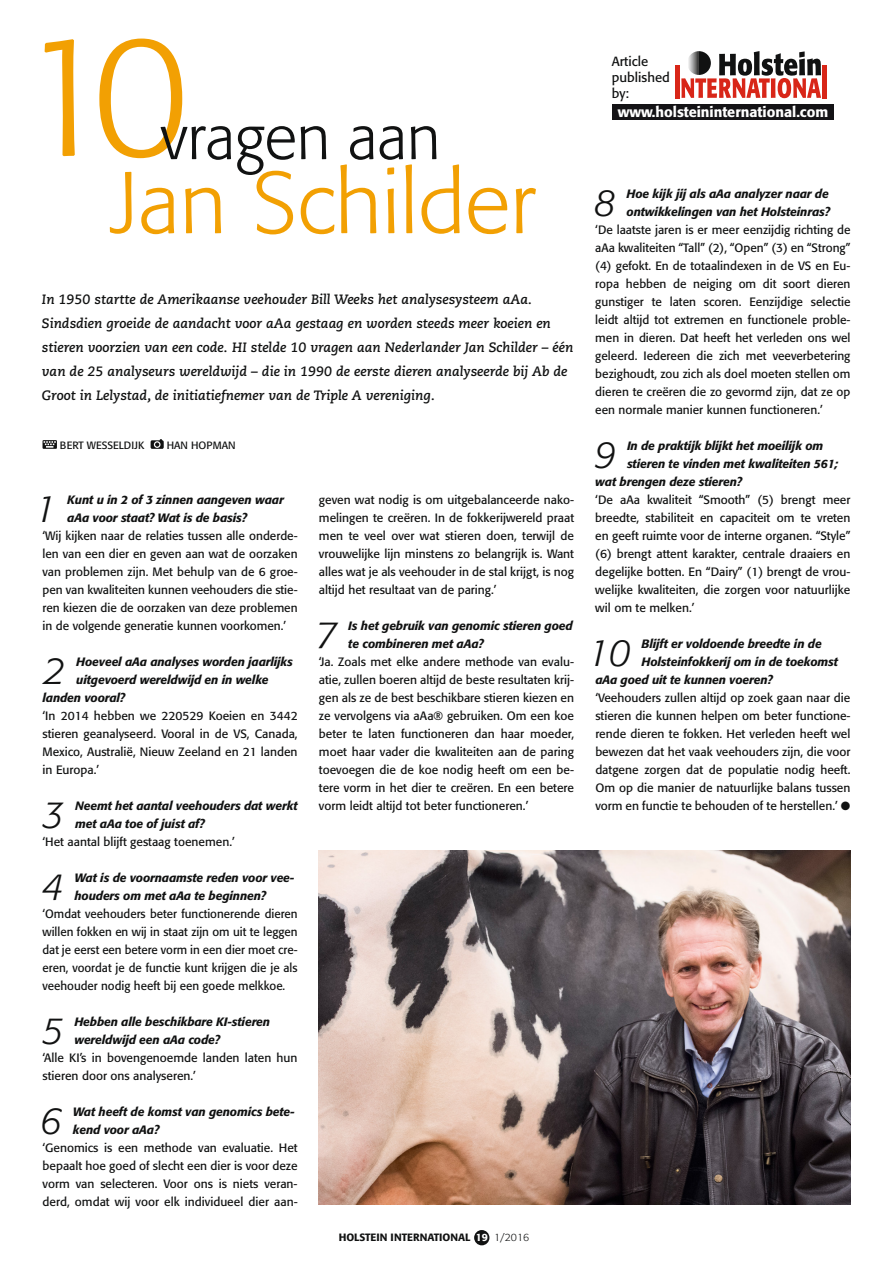
<style>
.page{position:relative;width:893px;height:1263px;background:#fff}
.page>*{position:absolute;margin:0;border:0;box-sizing:border-box;transform-origin:0 0}
.t1{font:300 169.5px "Formata";color:#f2a003}
.t2{font:300 86.7px "Formata";color:#f2a003}
.t3{font:300 63px "Formata";color:#111212}
.t4{font:italic 300 37.5px "Formata";color:#111212}
.t5{font:500 14.4px "Formata";color:#fff}
.t6{font:italic 700 13.5px/24px "Caecilia LT Std";color:#111212}
.t7{font:13.2px/15.9px "Formata";color:#111212}
.t8{font:12px/18px "Formata";color:#111212;text-align:justify}
.t9{font:italic 500 12px/18px "Formata";letter-spacing:-.01em;color:#111212}
.t10{font:500 10.5px "Formata";color:#111212}
.t11{font:10.5px "Formata";color:#111212}
.s1{color:#fff}
.s2{font-weight:300}
</style>
<div class="page">
<div style="left:474px;top:1230px;width:15px;height:15px;background:#111212;border-radius:50%"></div>
<svg style="left:43px;top:440px;width:14px;height:9px"></svg>
<svg style="left:151px;top:439px;width:13px;height:10px"></svg>
<img style="left:319px;top:850px;width:531px;height:355px">
<div style="left:612px;top:105px;width:222px;height:15px;background:#141316"></div>
<div style="left:675px;top:65px;width:5px;height:33px;background:#d82618"></div>
<hr style="left:823px;top:65px;width:4px;height:33px;background:#d82618">
<svg style="left:681px;top:51px;width:140px;height:47px"></svg>
<h1 class="t1" style="left:16px;top:-3px;width:175px">10</h1>
<h3 class="t3" style="left:161px;top:100px;width:281px">vragen aan</h3>
<h2 class="t2" style="left:110px;top:152px;width:427px">Jan Schilder</h2>
<p class="t6" style="left:42px;top:288px;width:533px">In 1950 startte de Amerikaanse veehouder Bill Weeks het analysesysteem aAa.<br>Sindsdien groeide de aandacht voor aAa gestaag en worden steeds meer koeien en stieren voorzien van een code. HI stelde 10 vragen aan Nederlander Jan Schilder – één van de 25 analyseurs wereldwijd – die in 1990 de eerste dieren analyseerde bij Ab de Groot in Lelystad, de initiatiefnemer van de Triple A vereniging.</p>
<p class="t11" style="left:60px;top:439px;width:86px">BERT WESSELDIJK</p>
<p class="t11" style="left:167px;top:439px;width:70px">HAN HOPMAN</p>
<h3 class="t4" style="left:35px;top:487px;width:23px">1</h3>
<p class="t9" style="left:67px;top:491px;width:218px">Kunt u in 2 of 3 zinnen aangeven waar aAa voor staat? Wat is de basis?</p>
<p class="t8" style="left:43px;top:527px;width:257px">‘Wij kijken naar de relaties tussen alle onderde&shy;len van een dier en geven aan wat de oorzaken van problemen zijn. Met behulp van de 6 groe&shy;pen van kwaliteiten kunnen veehouders die stie&shy;ren kiezen die de oorzaken van deze problemen in de volgende generatie kunnen voorkomen.’</p>
<h3 class="t4" style="left:44px;top:649px;width:23px">2</h3>
<p class="t9" style="left:76px;top:653px;width:218px">Hoeveel aAa analyses worden jaarlijks</p>
<p class="t9" style="left:76px;top:671px;width:194px">uitgevoerd wereldwijd en in welke</p>
<p class="t9" style="left:43px;top:689px;width:84px">landen vooral?</p>
<p class="t8" style="left:43px;top:707px;width:257px">‘In 2014 hebben we 220529 Koeien en 3442 stieren geanalyseerd. Vooral in de VS, Canada, Mexico, Australië, Nieuw Zeeland en 21 landen in Europa.’</p>
<h3 class="t4" style="left:43px;top:793px;width:23px">3</h3>
<p class="t9" style="left:75px;top:797px;width:224px">Neemt het aantal veehouders dat werkt met aAa toe of juist af?</p>
<p class="t8" style="left:43px;top:833px;width:194px">‘Het aantal blijft gestaag toenemen.’</p>
<h3 class="t4" style="left:42px;top:865px;width:23px">4</h3>
<p class="t9" style="left:75px;top:869px;width:221px">Wat is de voornaamste reden voor vee&shy;houders om met aAa te beginnen?</p>
<p class="t8" style="left:43px;top:905px;width:257px">‘Omdat veehouders beter functionerende dieren willen fokken en wij in staat zijn om uit te leggen dat je eerst een betere vorm in een dier moet cre&shy;ëren, voordat je de functie kunt krijgen die je als veehouder nodig heeft bij een goede melkkoe.</p>
<h3 class="t4" style="left:42px;top:1009px;width:23px">5</h3>
<p class="t9" style="left:74px;top:1013px;width:197px">Hebben alle beschikbare KI-stieren wereldwijd een aAa code?</p>
<p class="t8" style="left:43px;top:1049px;width:257px">‘Alle KI’s in bovengenoemde landen laten hun stieren door ons analyseren.’</p>
<h3 class="t4" style="left:41px;top:1099px;width:23px">6</h3>
<p class="t9" style="left:73px;top:1103px;width:223px">Wat heeft de komst van genomics bete&shy;kend voor aAa?</p>
<p class="t8" style="left:43px;top:1139px;width:257px">‘Genomics is een methode van evaluatie. Het bepaalt hoe goed of slecht een dier is voor deze vorm van selecteren. Voor ons is niets veran&shy;derd, omdat wij voor elk individueel dier aan-</p>
<p class="t8" style="left:319px;top:491px;width:257px">geven wat nodig is om uitgebalanceerde nako&shy;melingen te creëren. In de fokkerijwereld praat men te veel over wat stieren doen, terwijl de vrouwelijke lijn minstens zo belangrijk is. Want alles wat je als veehouder in de stal krijgt, is nog altijd het resultaat van de paring.’</p>
<h3 class="t4" style="left:316px;top:613px;width:23px">7</h3>
<p class="t9" style="left:348px;top:617px;width:226px">Is het gebruik van genomic stieren goed te combineren met aAa?</p>
<p class="t8" style="left:319px;top:653px;width:257px">‘Ja. Zoals met elke andere methode van evalu&shy;atie, zullen boeren altijd de beste resultaten krij&shy;gen als ze de best beschikbare stieren kiezen en ze vervolgens via aAa® gebruiken. Om een koe beter te laten functioneren dan haar moeder, moet haar vader die kwaliteiten aan de paring toevoegen die de koe nodig heeft om een be&shy;tere vorm in het dier te creëren. En een betere vorm leidt altijd tot beter functioneren.’</p>
<p class="t10" style="left:339px;top:1230px;width:192px">HOLSTEIN INTERNATIONAL <span class="s1">19</span> <span class="s2">1/2016</span></p>
<p class="t7" style="left:612px;top:53px;width:59px">Article published by:</p>
<p class="t5" style="left:618px;top:103px;width:212px">www.holsteininternational.com</p>
<h3 class="t4" style="left:595px;top:181px;width:23px">8</h3>
<p class="t9" style="left:627px;top:185px;width:205px">Hoe kijk jij als aAa analyzer naar de ontwikkelingen van het Holsteinras?</p>
<p class="t8" style="left:595px;top:221px;width:257px">‘De laatste jaren is er meer eenzijdig richting de aAa kwaliteiten “Tall” (2), “Open” (3) en “Strong” (4) gefokt. En de totaalindexen in de VS en Eu&shy;ropa hebben de neiging om dit soort dieren gunstiger te laten scoren. Eenzijdige selectie leidt altijd tot extremen en functionele proble&shy;men in dieren. Dat heeft het verleden ons wel geleerd. Iedereen die zich met veeverbetering bezighoudt, zou zich als doel moeten stellen om dieren te creëren die zo gevormd zijn, dat ze op een normale manier kunnen functioneren.’</p>
<h3 class="t4" style="left:595px;top:433px;width:23px">9</h3>
<p class="t9" style="left:627px;top:437px;width:198px">In de praktijk blijkt het moeilijk om</p>
<p class="t9" style="left:627px;top:455px;width:213px">stieren te vinden met kwaliteiten 561;</p>
<p class="t9" style="left:595px;top:473px;width:148px">wat brengen deze stieren?</p>
<p class="t8" style="left:595px;top:491px;width:257px">‘De aAa kwaliteit “Smooth” (5) brengt meer breedte, stabiliteit en capaciteit om te vreten en geeft ruimte voor de interne organen. “Style” (6) brengt attent karakter, centrale draaiers en degelijke botten. En “Dairy” (1) brengt de vrou&shy;welijke kwaliteiten, die zorgen voor natuurlijke wil om te melken.’</p>
<h3 class="t4" style="left:588px;top:631px;width:45px">10</h3>
<p class="t9" style="left:642px;top:635px;width:182px">Blijft er voldoende breedte in de</p>
<p class="t9" style="left:642px;top:653px;width:198px">Holsteinfokkerij om in de toekomst</p>
<p class="t9" style="left:595px;top:671px;width:179px">aAa goed uit te kunnen voeren?</p>
<p class="t8" style="left:595px;top:689px;width:257px">‘Veehouders zullen altijd op zoek gaan naar die stieren die kunnen helpen om beter functione&shy;rende dieren te fokken. Het verleden heeft wel bewezen dat het vaak veehouders zijn, die voor datgene zorgen dat de populatie nodig heeft.<br>Om op die manier de natuurlijke balans tussen vorm en functie te behouden of te herstellen.’ ●</p>
</div>
